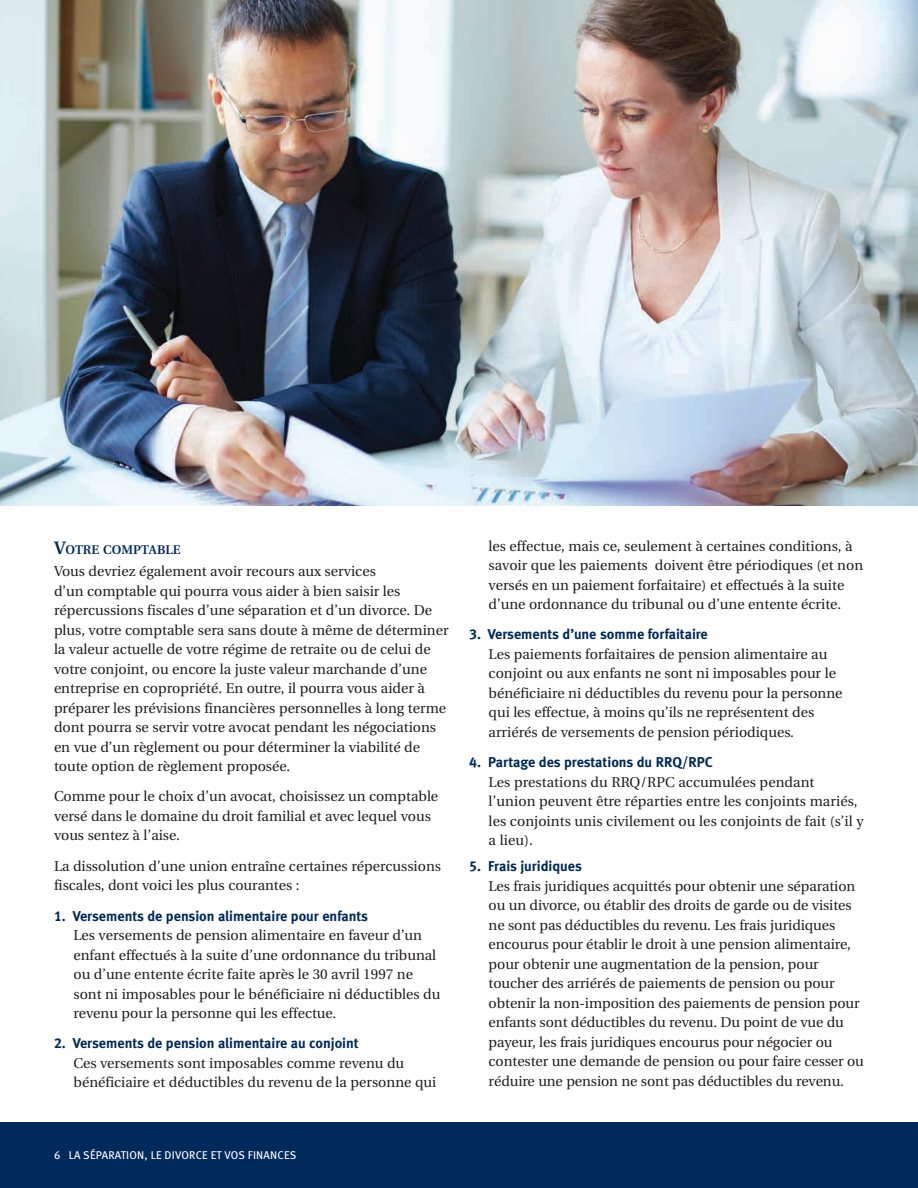
<style>
.page{position:relative;width:918px;height:1188px;background:#fff}
.page>*{position:absolute;margin:0;border:0;box-sizing:border-box;transform-origin:0 0}
.t1{font:14.25px/19.5px "Utopia";color:#231f20}
.t2{font:14.25px "Meta Bold LF";color:#002a5c}
.t3{font:600 12.6px "Utopia";color:#002a5c}
.t4{font:11.25px "Meta Book LF";letter-spacing:.02em;color:#fff}
.s1{font-size:18px}
</style>
<div class="page">
<div style="left:0;top:1122px;width:918px;height:66px;background:#002a5c"></div>
<img style="left:0;top:0;width:918px;height:505px">
<p class="t3" style="left:54px;top:542px;width:128px"><span class="s1">V</span>OTRE COMPTABLE</p>
<p class="t1" style="left:54px;top:562px;width:396px">Vous devriez également avoir recours aux services<br>d’un comptable qui pourra vous aider à bien saisir les répercussions fiscales d’une séparation et d’un divorce. De plus, votre comptable sera sans doute à même de déterminer la valeur actuelle de votre régime de retraite ou de celui de votre conjoint, ou encore la juste valeur marchande d’une entreprise en copropriété. En outre, il pourra vous aider à préparer les prévisions financières personnelles à long terme dont pourra se servir votre avocat pendant les négociations en vue d’un règlement ou pour déterminer la viabilité de toute option de règlement proposée.</p>
<p class="t1" style="left:54px;top:787px;width:386px">Comme pour le choix d’un avocat, choisissez un comptable versé dans le domaine du droit familial et avec lequel vous vous sentez à l’aise.</p>
<p class="t1" style="left:54px;top:856px;width:389px">La dissolution d’une union entraîne certaines répercussions fiscales, dont voici les plus courantes :</p>
<p class="t2" style="left:54px;top:907px;width:316px">1. Versements de pension alimentaire pour enfants</p>
<p class="t1" style="left:73px;top:926px;width:368px">Les versements de pension alimentaire en faveur d’un enfant effectués à la suite d’une ordonnance du tribunal ou d’une entente écrite faite après le 30 avril 1997 ne sont ni imposables pour le bénéficiaire ni déductibles du revenu pour la personne qui les effectue.</p>
<p class="t2" style="left:54px;top:1035px;width:306px">2. Versements de pension alimentaire au conjoint</p>
<p class="t1" style="left:73px;top:1053px;width:364px">Ces versements sont imposables comme revenu du bénéficiaire et déductibles du revenu de la personne qui</p>
<p class="t1" style="left:489px;top:536px;width:376px">les effectue, mais ce, seulement à certaines conditions, à savoir que les paiements doivent être périodiques (et non versés en un paiement forfaitaire) et effectués à la suite d’une ordonnance du tribunal ou d’une entente écrite.</p>
<p class="t2" style="left:469px;top:626px;width:240px">3. Versements d’une somme forfaitaire</p>
<p class="t1" style="left:489px;top:645px;width:355px">Les paiements forfaitaires de pension alimentaire au conjoint ou aux enfants ne sont ni imposables pour le bénéficiaire ni déductibles du revenu pour la personne qui les effectue, à moins qu’ils ne représentent des arriérés de versements de pension périodiques.</p>
<p class="t2" style="left:469px;top:754px;width:245px">4. Partage des prestations du RRQ/RPC</p>
<p class="t1" style="left:489px;top:772px;width:376px">Les prestations du RRQ/RPC accumulées pendant l’union peuvent être réparties entre les conjoints mariés, les conjoints unis civilement ou les conjoints de fait (s’il y a lieu).</p>
<p class="t2" style="left:469px;top:858px;width:114px">5. Frais juridiques</p>
<p class="t1" style="left:489px;top:876px;width:377px">Les frais juridiques acquittés pour obtenir une séparation ou un divorce, ou établir des droits de garde ou de visites ne sont pas déductibles du revenu. Les frais juridiques encourus pour établir le droit à une pension alimentaire, pour obtenir une augmentation de la pension, pour toucher des arriérés de paiements de pension ou pour obtenir la non-imposition des paiements de pension pour enfants sont déductibles du revenu. Du point de vue du payeur, les frais juridiques encourus pour négocier ou contester une demande de pension ou pour faire cesser ou réduire une pension ne sont pas déductibles du revenu.</p>
<p class="t4" style="left:54px;top:1149px;width:244px">6 LA SÉPARATION, LE DIVORCE ET VOS FINANCES</p>
</div>
